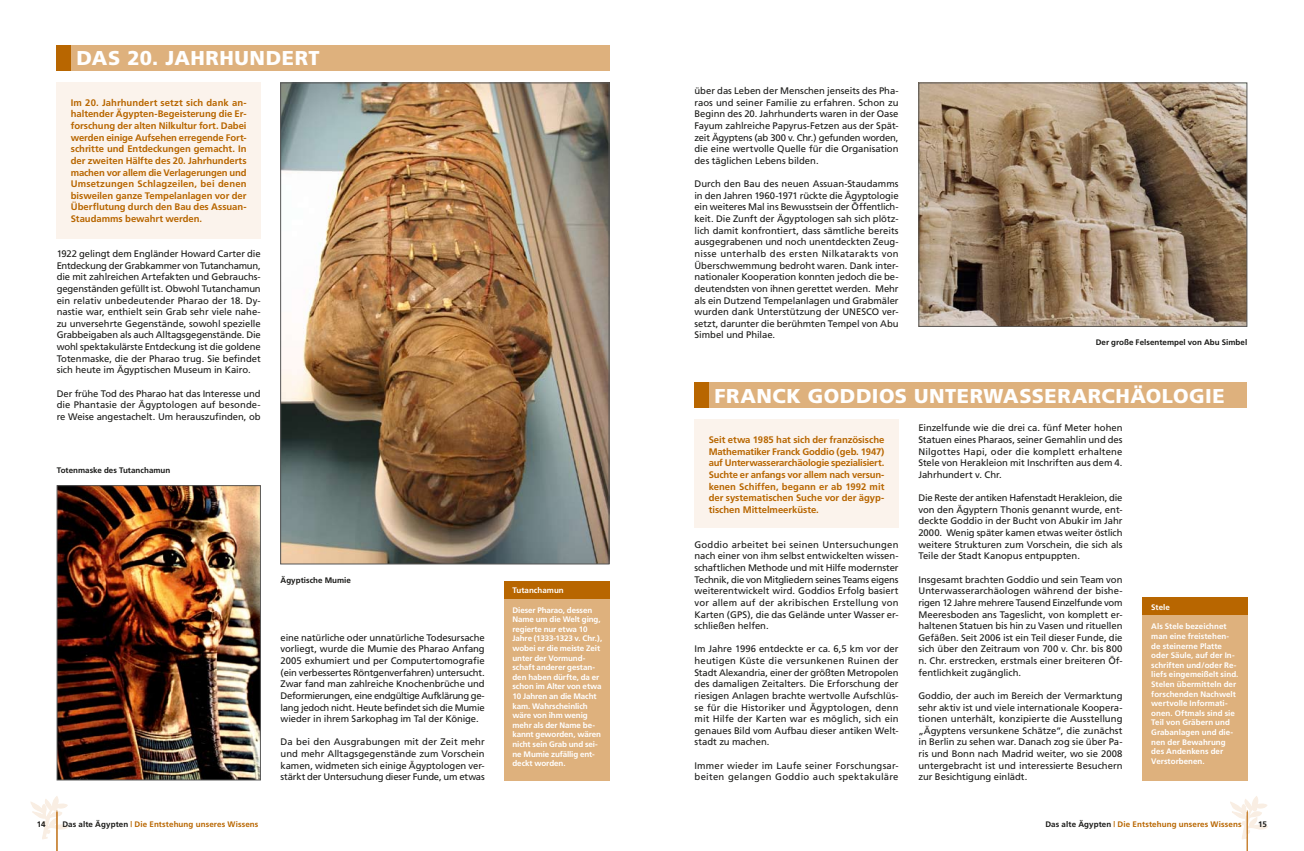
<style>
.page{position:relative;width:1304px;height:851px;background:#fff}
.page>*{position:absolute;margin:0;border:0;box-sizing:border-box;transform-origin:0 0}
.t1{font:900 20px "Frutiger";letter-spacing:.025em;color:#fff}
.t2{font:9.5px/11.6px "Frutiger";letter-spacing:-.005em;color:#1a1a18;text-align:justify}
.t3{font:700 9.5px/11.6px "Frutiger";letter-spacing:-.005em;color:#b86600;text-align:justify}
.t4{font:9.5px/11.6px "Frutiger";letter-spacing:.025em;color:#1a1a18}
.t5{font:700 8px/9.6px "Frutiger";letter-spacing:-.005em;color:#fff}
.t6{font:700 8px "Frutiger";letter-spacing:.015em;color:#b86600}
.t7{font:700 8px "Frutiger";letter-spacing:.005em;color:#1a1a18}
.s1{color:#1a1a18}
</style>
<div class="page">
<svg style="left:31px;top:796px;width:37px;height:43px"></svg>
<hr style="left:57px;top:810px;width:1px;height:40px;background:#c88334">
<svg style="left:1230px;top:796px;width:38px;height:43px"></svg>
<hr style="left:1247px;top:810px;width:1px;height:40px;background:#c88334">
<div style="left:694px;top:382px;width:553px;height:26px;background:#deb17d"></div>
<div style="left:57px;top:45px;width:552px;height:26px;background:#deb17d"></div>
<div style="left:57px;top:45px;width:14px;height:26px;background:#b86600"></div>
<div style="left:57px;top:82px;width:204px;height:157px;background:#fbf3ec"></div>
<div style="left:694px;top:382px;width:15px;height:26px;background:#b86600"></div>
<div style="left:694px;top:419px;width:205px;height:109px;background:#fbf3ec"></div>
<div style="left:1142px;top:597px;width:105px;height:183px;background:#deb17d"></div>
<div style="left:1142px;top:597px;width:105px;height:18px;background:#b86600"></div>
<img style="left:59px;top:487px;width:200px;height:291px">
<div style="left:57px;top:485px;width:204px;height:295px;border:1px solid #565656"></div>
<div style="left:504px;top:581px;width:105px;height:199px;background:#deb17d"></div>
<div style="left:504px;top:581px;width:105px;height:18px;background:#b86600"></div>
<img style="left:920px;top:84px;width:325px;height:241px">
<div style="left:918px;top:82px;width:329px;height:245px;border:1px solid #565656"></div>
<img style="left:282px;top:84px;width:325px;height:478px">
<div style="left:280px;top:82px;width:329px;height:482px;border:1px solid #565656"></div>
<h1 class="t1" style="left:77px;top:46px;width:245px">DAS 20. JAHRHUNDERT</h1>
<p class="t3" style="left:71px;top:97px;width:177px">Im 20. Jahrhundert setzt sich dank an&shy;haltender Ägypten-Begeisterung die Er&shy;forschung der alten Nilkultur fort. Dabei werden einige Aufsehen erregende Fort&shy;schritte und Entdeckungen gemacht. In der zweiten Hälfte des 20. Jahrhunderts machen vor allem die Verlagerungen und Umsetzungen Schlagzeilen, bei denen bisweilen ganze Tempelanlagen vor der Überflutung durch den Bau des Assuan-Staudamms bewahrt werden.</p>
<p class="t2" style="left:57px;top:248px;width:206px">1922 gelingt dem Engländer Howard Carter die Entdeckung der Grabkammer von Tutanchamun, die mit zahlreichen Artefakten und Gebrauchs&shy;gegenständen gefüllt ist. Obwohl Tutanchamun ein relativ unbedeutender Pharao der 18. Dy&shy;nastie war, enthielt sein Grab sehr viele nahe&shy;zu unversehrte Gegenstände, sowohl spezielle Grabbeigaben als auch Alltagsgegenstände. Die wohl spektakulärste Entdeckung ist die goldene Totenmaske, die der Pharao trug. Sie befindet sich heute im Ägyptischen Museum in Kairo.</p>
<p class="t2" style="left:57px;top:387px;width:206px">Der frühe Tod des Pharao hat das Interesse und die Phantasie der Ägyptologen auf besonde&shy;re Weise angestachelt. Um herauszufinden, ob</p>
<p class="t7" style="left:57px;top:465px;width:115px">Totenmaske des Tutanchamun</p>
<p class="t7" style="left:281px;top:575px;width:72px">Ägyptische Mumie</p>
<p class="t2" style="left:281px;top:631px;width:206px">eine natürliche oder unnatürliche Todesursache vorliegt, wurde die Mumie des Pharao Anfang 2005 exhumiert und per Computertomografie (ein verbessertes Röntgenverfahren) untersucht.<br>Zwar fand man zahlreiche Knochenbrüche und Deformierungen, eine endgültige Aufklärung ge&shy;lang jedoch nicht. Heute befindet sich die Mumie wieder in ihrem Sarkophag im Tal der Könige.</p>
<p class="t2" style="left:281px;top:736px;width:206px">Da bei den Ausgrabungen mit der Zeit mehr und mehr Alltagsgegenstände zum Vorschein kamen, widmeten sich einige Ägyptologen ver&shy;stärkt der Untersuchung dieser Funde, um etwas</p>
<p class="t5" style="left:513px;top:585px;width:53px">Tutanchamun</p>
<p class="t5" style="left:513px;top:605px;width:91px">Dieser Pharao, dessen<br>Name um die Welt ging, regierte nur etwa 10<br>Jahre (1333-1323 v. Chr.), wobei er die meiste Zeit unter der Vormund&shy;schaft anderer gestan&shy;den haben dürfte, da er schon im Alter von etwa<br>10 Jahren an die Macht kam. Wahrscheinlich wäre von ihm wenig mehr als der Name be&shy;kannt geworden, wären nicht sein Grab und sei&shy;ne Mumie zufällig ent&shy;deckt worden.</p>
<p class="t2" style="left:694px;top:85px;width:206px">über das Leben der Menschen jenseits des Pha&shy;raos und seiner Familie zu erfahren. Schon zu Beginn des 20. Jahrhunderts waren in der Oase Fayum zahlreiche Papyrus-Fetzen aus der Spät&shy;zeit Ägyptens (ab 300 v. Chr.) gefunden worden, die eine wertvolle Quelle für die Organisation des täglichen Lebens bilden.</p>
<p class="t2" style="left:694px;top:178px;width:206px">Durch den Bau des neuen Assuan-Staudamms in den Jahren 1960-1971 rückte die Ägyptologie ein weiteres Mal ins Bewusstsein der Öffentlich&shy;keit. Die Zunft der Ägyptologen sah sich plötz&shy;lich damit konfrontiert, dass sämtliche bereits ausgegrabenen und noch unentdeckten Zeug&shy;nisse unterhalb des ersten Nilkatarakts von Überschwemmung bedroht waren. Dank inter&shy;nationaler Kooperation konnten jedoch die be&shy;deutendsten von ihnen gerettet werden. Mehr als ein Dutzend Tempelanlagen und Grabmäler wurden dank Unterstützung der UNESCO ver&shy;setzt, darunter die berühmten Tempel von Abu Simbel und Philae.</p>
<p class="t7" style="left:1096px;top:337px;width:153px">Der große Felsentempel von Abu Simbel</p>
<h1 class="t1" style="left:714px;top:383px;width:512px">FRANCK GODDIOS UNTERWASSERARCHÄOLOGIE</h1>
<p class="t3" style="left:709px;top:434px;width:177px">Seit etwa 1985 hat sich der französische Mathematiker Franck Goddio (geb. 1947) auf Unterwasserarchäologie spezialisiert.<br>Suchte er anfangs vor allem nach versun&shy;kenen Schiffen, begann er ab 1992 mit der systematischen Suche vor der ägyp&shy;tischen Mittelmeerküste.</p>
<p class="t2" style="left:694px;top:538px;width:206px">Goddio arbeitet bei seinen Untersuchungen nach einer von ihm selbst entwickelten wissen&shy;schaftlichen Methode und mit Hilfe modernster Technik, die von Mitgliedern seines Teams eigens weiterentwickelt wird. Goddios Erfolg basiert vor allem auf der akribischen Erstellung von Karten (GPS), die das Gelände unter Wasser er&shy;schließen helfen.</p>
<p class="t2" style="left:694px;top:643px;width:206px">Im Jahre 1996 entdeckte er ca. 6,5 km vor der heutigen Küste die versunkenen Ruinen der Stadt Alexandria, einer der größten Metropolen des damaligen Zeitalters. Die Erforschung der riesigen Anlagen brachte wertvolle Aufschlüs&shy;se für die Historiker und Ägyptologen, denn mit Hilfe der Karten war es möglich, sich ein genaues Bild vom Aufbau dieser antiken Welt&shy;stadt zu machen.</p>
<p class="t4" style="left:694px;top:759px;width:206px">Immer wieder im Laufe seiner Forschungsar&shy;beiten gelangen Goddio auch spektakuläre</p>
<p class="t2" style="left:918px;top:422px;width:206px">Einzelfunde wie die drei ca. fünf Meter hohen Statuen eines Pharaos, seiner Gemahlin und des Nilgottes Hapi, oder die komplett erhaltene Stele von Herakleion mit Inschriften aus dem 4.<br>Jahrhundert v. Chr.</p>
<p class="t2" style="left:918px;top:492px;width:206px">Die Reste der antiken Hafenstadt Herakleion, die von den Ägyptern Thonis genannt wurde, ent&shy;deckte Goddio in der Bucht von Abukir im Jahr 2000. Wenig später kamen etwas weiter östlich weitere Strukturen zum Vorschein, die sich als Teile der Stadt Kanopus entpuppten.</p>
<p class="t2" style="left:918px;top:573px;width:206px">Insgesamt brachten Goddio und sein Team von Unterwasserarchäologen während der bishe&shy;rigen 12 Jahre mehrere Tausend Einzelfunde vom Meeresboden ans Tageslicht, von komplett er&shy;haltenen Statuen bis hin zu Vasen und rituellen Gefäßen. Seit 2006 ist ein Teil dieser Funde, die sich über den Zeitraum von 700 v. Chr. bis 800 n. Chr. erstrecken, erstmals einer breiteren Öf&shy;fentlichkeit zugänglich.</p>
<p class="t2" style="left:918px;top:689px;width:206px">Goddio, der auch im Bereich der Vermarktung sehr aktiv ist und viele internationale Koopera&shy;tionen unterhält, konzipierte die Ausstellung „Ägyptens versunkene Schätze“, die zunächst in Berlin zu sehen war. Danach zog sie über Pa&shy;ris und Bonn nach Madrid weiter, wo sie 2008 untergebracht ist und interessierte Besuchern zur Besichtigung einlädt.</p>
<p class="t5" style="left:1151px;top:602px;width:20px">Stele</p>
<p class="t5" style="left:1151px;top:621px;width:89px">Als Stele bezeichnet man eine freistehen&shy;de steinerne Platte oder Säule, auf der In&shy;schriften und/oder Re&shy;liefs eingemeißelt sind.<br>Stelen übermitteln der forschenden Nachwelt wertvolle Informati&shy;onen. Oftmals sind sie<br>Teil von Gräbern und<br>Grabanlagen und die&shy;nen der Bewahrung des Andenkens der<br>Verstorbenen.</p>
<p class="t7" style="left:37px;top:819px;width:10px">14</p>
<p class="t6" style="left:62px;top:819px;width:198px"><span class="s1">Das alte Ägypten</span> | Die Entstehung unseres Wissens</p>
<p class="t6" style="left:1045px;top:819px;width:198px"><span class="s1">Das alte Ägypten</span> | Die Entstehung unseres Wissens</p>
<p class="t7" style="left:1258px;top:819px;width:10px">15</p>
</div>
